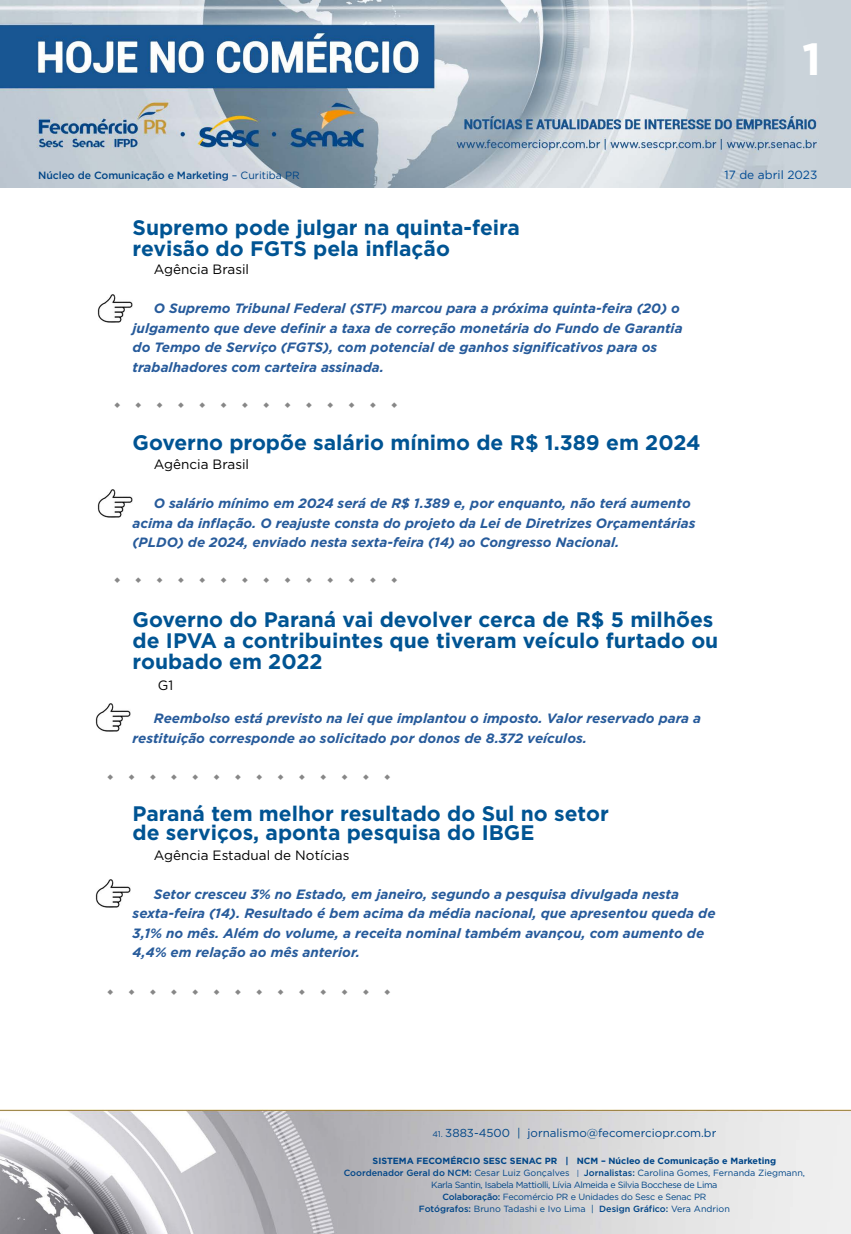
<style>
.page{position:relative;width:851px;height:1234px;background:#fff}
.page>*{position:absolute;margin:0;border:0;box-sizing:border-box;transform-origin:0 0}
.t1{font:700 45px "Gotham";color:#fff}
.t2{font:700 21px/21px "Gotham";color:#005493}
.t3{font:italic 700 13.5px/19.5px "Gotham";color:#275b9b}
.t4{font:13.5px "Gotham";color:#000}
.t5{font:11.85px "Gotham";color:#004a93}
.t6{font:11.55px "Gotham";color:#004587}
.t7{font:500 10.5px "Gotham";letter-spacing:-.01em;color:#004587}
.t8{font:9px/12px "Gotham";letter-spacing:-.02em;color:#004587;text-align:center}
.s1{font-weight:400}
.s2{font-size:8.25px}
.s3{font-weight:700}
.s4{font-weight:500}
.s5{font-size:7.65px}
</style>
<div class="page">
<img style="left:0;top:0;width:850px;height:188px">
<img style="left:0;top:1109px;width:850px;height:124px">
<img style="left:96px;top:703px;width:35px;height:28px">
<img style="left:96px;top:879px;width:35px;height:28px">
<img style="left:97px;top:489px;width:36px;height:28px">
<img style="left:97px;top:294px;width:36px;height:28px">
<h1 class="t1" style="left:802px;top:29px;width:20px">1</h1>
<p class="t7" style="left:38px;top:168px;width:263px">Núcleo de Comunicação e Marketing <span class="s1">– Curitiba PR</span></p>
<p class="t5" style="left:724px;top:167px;width:94px">17 de abril 2023</p>
<h2 class="t2" style="left:133px;top:217px;width:389px">Supremo pode julgar na quinta-feira revisão do FGTS pela inflação</h2>
<p class="t4" style="left:154px;top:261px;width:97px">Agência Brasil</p>
<p class="t3" style="left:132px;top:298px;width:551px;text-indent:21px">O Supremo Tribunal Federal (STF) marcou para a próxima quinta-feira (20) o julgamento que deve definir a taxa de correção monetária do Fundo de Garantia do Tempo de Serviço (FGTS), com potencial de ganhos significativos para os trabalhadores com carteira assinada.</p>
<h2 class="t2" style="left:133px;top:431px;width:569px">Governo propõe salário mínimo de R$ 1.389 em 2024</h2>
<p class="t4" style="left:154px;top:456px;width:97px">Agência Brasil</p>
<p class="t3" style="left:132px;top:493px;width:564px;text-indent:21px">O salário mínimo em 2024 será de R$ 1.389 e, por enquanto, não terá aumento acima da inflação. O reajuste consta do projeto da Lei de Diretrizes Orçamentárias (PLDO) de 2024, enviado nesta sexta-feira (14) ao Congresso Nacional.</p>
<h2 class="t2" style="left:133px;top:608px;width:587px">Governo do Paraná vai devolver cerca de R$ 5 milhões de IPVA a contribuintes que tiveram veículo furtado ou roubado em 2022</h2>
<p class="t4" style="left:158px;top:676px;width:17px">G1</p>
<p class="t3" style="left:132px;top:708px;width:570px;text-indent:21px">Reembolso está previsto na lei que implantou o imposto. Valor reservado para a restituição corresponde ao solicitado por donos de 8.372 veículos.</p>
<h2 class="t2" style="left:133px;top:803px;width:477px;line-height:19.5px">Paraná tem melhor resultado do Sul no setor de serviços, aponta pesquisa do IBGE</h2>
<p class="t4" style="left:154px;top:846px;width:197px">Agência Estadual de Notícias</p>
<p class="t3" style="left:132px;top:883px;width:584px;text-indent:21px">Setor cresceu 3% no Estado, em janeiro, segundo a pesquisa divulgada nesta sexta-feira (14). Resultado é bem acima da média nacional, que apresentou queda de 3,1% no mês. Além do volume, a receita nominal também avançou, com aumento de 4,4% em relação ao mês anterior.</p>
<p class="t6" style="left:432px;top:1125px;width:285px"><span class="s2">41.</span> 3883-4500 | jornalismo@fecomerciopr.com.br</p>
<p class="t8" style="left:343px;top:1154px;width:463px"><span class="s3">SISTEMA FECOMÉRCIO SESC SENAC PR | NCM – Núcleo de Comunicação e Marketing </span><span class="s4">Coordenador Geral do NCM:</span> Cesar Luiz Gonçalves <span class="s5">|</span> <span class="s4">Jornalistas:</span> Carolina Gomes, Fernanda Ziegmann, Karla Santin, Isabela Mattiolli, Lívia Almeida e Silvia Bocchese de Lima<br><span class="s4">Colaboração:</span> Fecomércio PR e Unidades do Sesc e Senac PR<br><span class="s4">Fotógrafos:</span> Bruno Tadashi e Ivo Lima | <span class="s4">Design Gráfico:</span> Vera Andrion</p>
</div>
